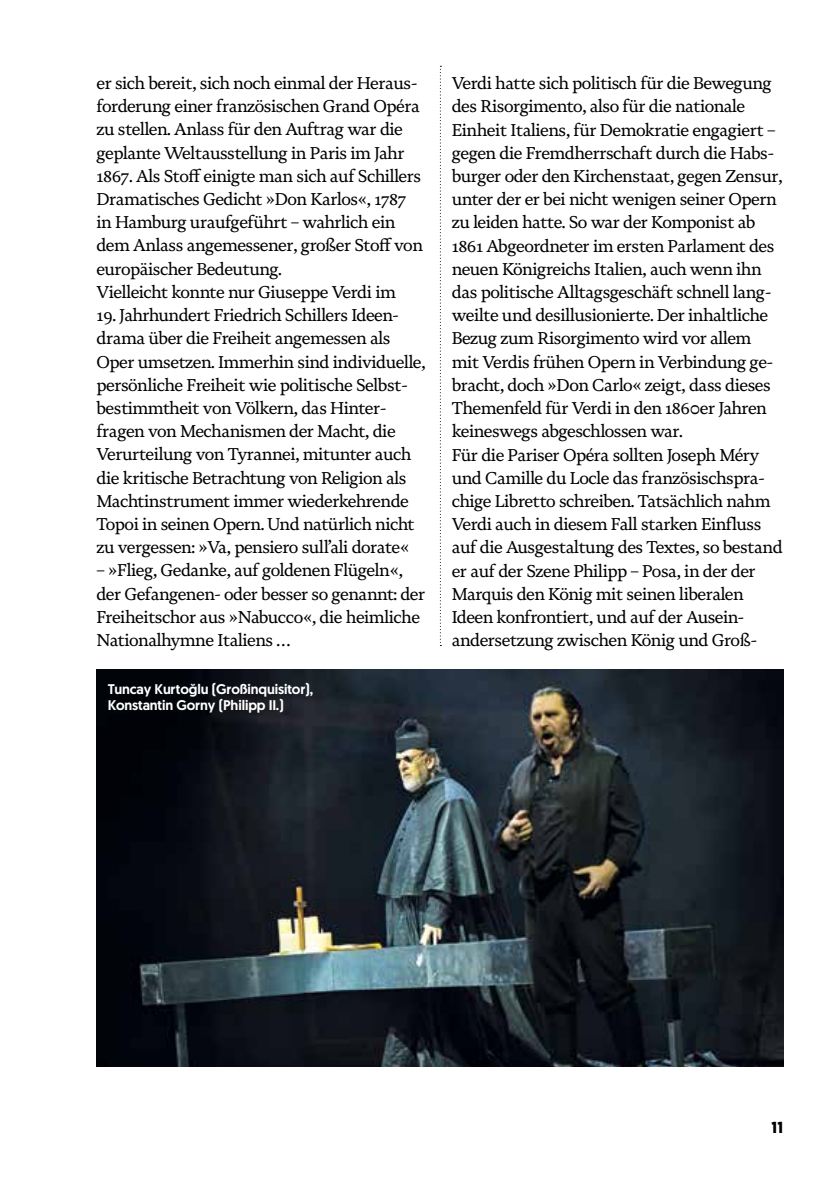
<style>
.page{position:relative;width:840px;height:1191px;background:#fff}
.page>*{position:absolute;margin:0;border:0;box-sizing:border-box;transform-origin:0 0}
.t1{font:17px/23.2px "Novela";letter-spacing:-.03em;color:#000}
.t2{font:700 16px "Geomanist";color:#000}
.t3{font:500 14px/16px "Geomanist";letter-spacing:-.01em;color:#fff}
</style>
<div class="page">
<img style="left:96px;top:669px;width:686px;height:397px">
<svg style="left:439px;top:66px;width:2px;height:580px"></svg>
<p class="t1" style="left:96px;top:71px;width:328px">er sich bereit, sich noch einmal der Heraus&shy;forderung einer französischen Grand Opéra zu stellen. Anlass für den Auftrag war die geplante Weltausstellung in Paris im Jahr 1867. Als Stoff einigte man sich auf Schillers Dramatisches Gedicht »Don Karlos«, 1787 in Hamburg uraufgeführt – wahrlich ein dem Anlass angemessener, großer Stoff von europäischer Bedeutung.<br>Vielleicht konnte nur Giuseppe Verdi im</p>
<p class="t1" style="left:96px;top:303px;width:330px">19. Jahrhundert Friedrich Schillers Ideen&shy;drama über die Freiheit angemessen als Oper umsetzen. Immerhin sind individuelle, persönliche Freiheit wie politische Selbst&shy;bestimmtheit von Völkern, das Hinter&shy;fragen von Mechanismen der Macht, die Verurteilung von Tyrannei, mitunter auch die kritische Betrachtung von Religion als Machtinstrument immer wiederkehrende Topoi in seinen Opern. Und natürlich nicht zu vergessen: »Va, pensiero sull’ali dorate«</p>
<p class="t1" style="left:96px;top:559px;width:330px">– »Flieg, Gedanke, auf goldenen Flügeln«, der Gefangenen- oder besser so genannt: der Freiheitschor aus »Nabucco«, die heimliche Nationalhymne Italiens …</p>
<p class="t3" style="left:108px;top:681px;width:207px">Tuncay Kurtoğlu (Großinquisitor),<br>Konstantin Gorny (Philipp II.)</p>
<p class="t1" style="left:451px;top:71px;width:332px">Verdi hatte sich politisch für die Bewegung des Risorgimento, also für die nationale Einheit Italiens, für Demokratie engagiert – gegen die Fremdherrschaft durch die Habs&shy;burger oder den Kirchenstaat, gegen Zensur, unter der er bei nicht wenigen seiner Opern zu leiden hatte. So war der Komponist ab 1861 Abgeordneter im ersten Parlament des neuen Königreichs Italien, auch wenn ihn das politische Alltagsgeschäft schnell lang&shy;weilte und desillusionierte. Der inhaltliche Bezug zum Risorgimento wird vor allem mit Verdis frühen Opern in Verbindung ge&shy;bracht, doch »Don Carlo« zeigt, dass dieses Themenfeld für Verdi in den 1860er Jahren keineswegs abgeschlossen war.<br>Für die Pariser Opéra sollten Joseph Méry und Camille du Locle das französischspra&shy;chige Libretto schreiben. Tatsächlich nahm Verdi auch in diesem Fall starken Einfluss auf die Ausgestaltung des Textes, so bestand er auf der Szene Philipp – Posa, in der der Marquis den König mit seinen liberalen Ideen konfrontiert, und auf der Ausein&shy;andersetzung zwischen König und Groß-</p>
<p class="t2" style="left:771px;top:1117px;width:13px">11</p>
</div>
